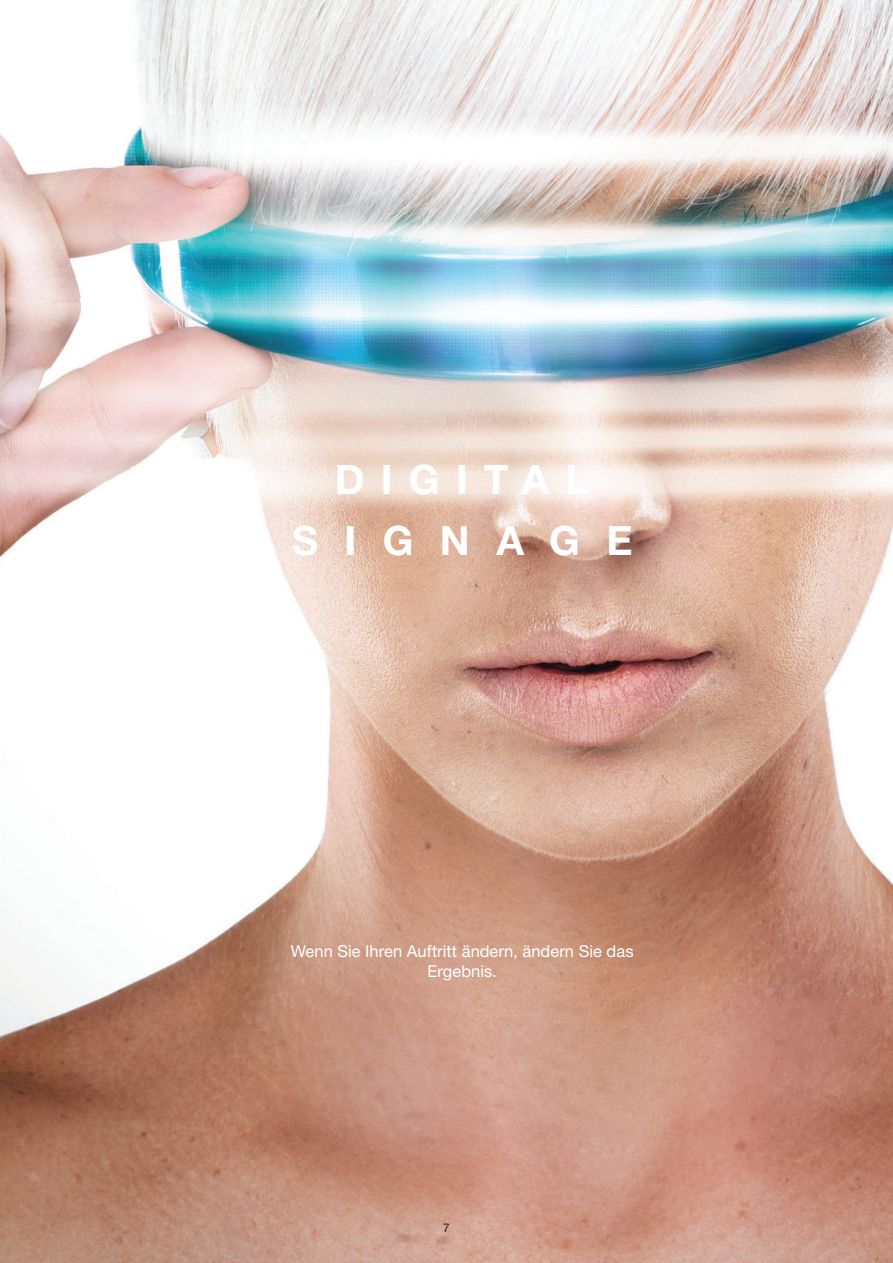
<style>
.page{position:relative;width:893px;height:1263px;background:#fff}
.page>*{position:absolute;margin:0;border:0;box-sizing:border-box;transform-origin:0 0}
.t1{font:700 40.5px/61.2px "Helvetica Neue";letter-spacing:.51em;color:#fff;text-align:center}
.t2{font:16.5px/19.8px "Helvetica Neue";color:#fff;text-align:center}
.t3{font:12px "Helvetica Neue";color:#231f20}
</style>
<div class="page">
<img style="left:0;top:0;width:893px;height:1263px">
<h1 class="t1" style="left:292px;top:448px;width:342px">DIGITAL<br>SIGNAGE</h1>
<p class="t2" style="left:291px;top:941px;width:344px">Wenn Sie Ihren Auftritt ändern, ändern Sie das<br>Ergebnis.</p>
<p class="t3" style="left:443px;top:1221px;width:8px">7</p>
</div>
